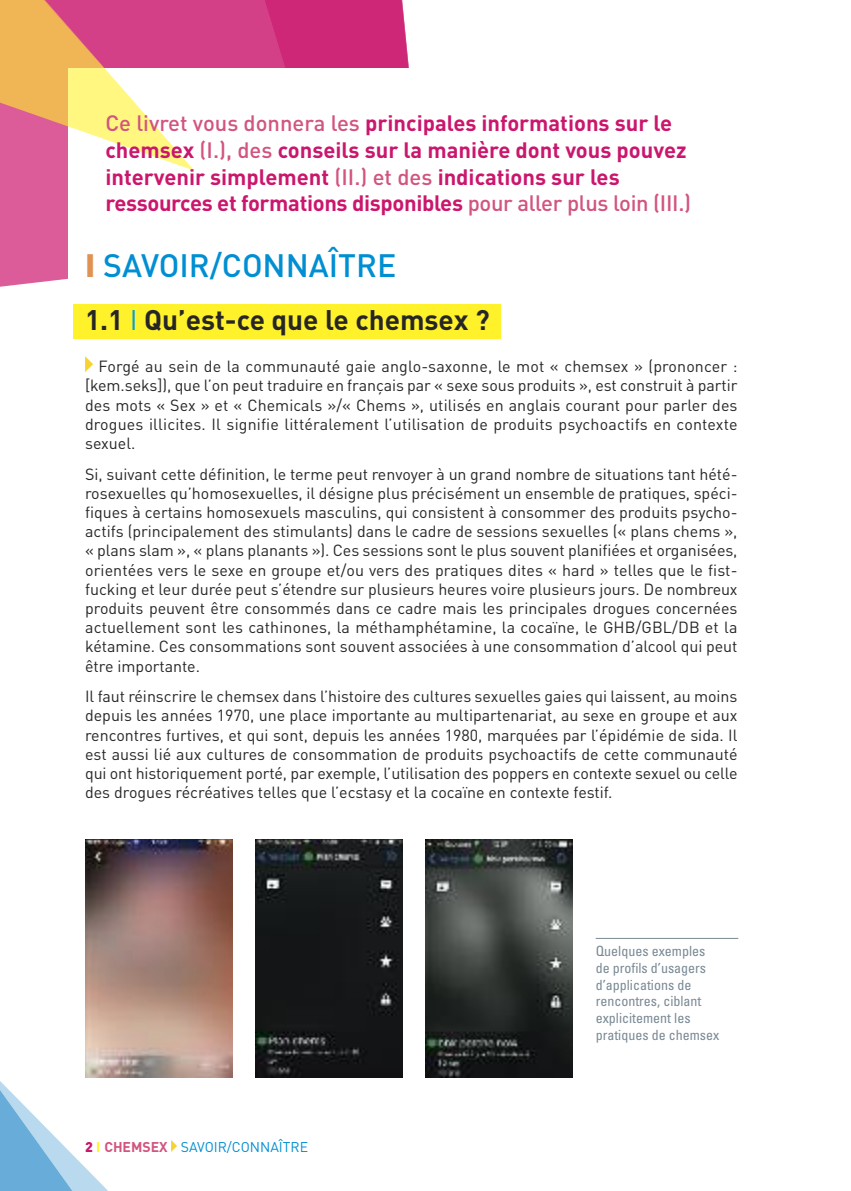
<style>
.page{position:relative;width:851px;height:1191px;background:#fff}
.page>*{position:absolute;margin:0;border:0;box-sizing:border-box;transform-origin:0 0}
.t1{font:500 32px "DIN";color:#008fd2}
.t2{font:700 28px "DIN";color:#272627}
.t3{font:700 22px/26.8px "DIN";color:#cb166d}
.t4{font:16px/19.2px "DIN";color:#272627;text-align:justify}
.t5{font:condensed 14px/16.8px "Univers";color:#798994}
.t6{font:14px "DIN";color:#008fd2}
.s1{font-weight:500;color:#d25480}
.s2{font-weight:900;color:#e09252}
.s3{font-weight:400;color:#009ee0}
.s4{font-weight:900;color:#cb166d}
.s5{font-weight:700;color:#fff12a}
.s6{font-weight:700;color:#d25480}
</style>
<div class="page">
<div style="left:74px;top:304px;width:427px;height:34px;background:#fff12a"></div>
<svg style="left:0;top:171px;width:68px;height:116px;background:#dd67a0"></svg>
<svg style="left:21px;top:0;width:235px;height:255px;background:#d74d8f"></svg>
<svg style="left:256px;top:0;width:153px;height:68px;background:#d02f7c"></svg>
<img style="left:255px;top:839px;width:148px;height:238px">
<img style="left:425px;top:839px;width:148px;height:238px">
<div style="left:68px;top:68px;width:700px;height:226px;background:#fff"></div>
<svg style="left:0;top:0;width:194px;height:171px"></svg>
<svg style="left:0;top:1077px;width:136px;height:114px"></svg>
<svg style="left:85px;top:356px;width:8px;height:16px"></svg>
<svg style="left:171px;top:1140px;width:6px;height:12px"></svg>
<img style="left:85px;top:839px;width:147px;height:238px">
<hr style="left:595px;top:938px;width:143px;height:1px;background:#798994">
<p class="t3" style="left:105px;top:110px;width:587px"><span class="s1">Ce livret vous donnera les</span> principales informations sur le chemsex <span class="s1">(I.), des</span> conseils sur la manière dont vous pouvez intervenir simplement <span class="s1">(II.) et des</span> indications sur les ressources et formations disponibles <span class="s1">pour aller plus loin (III.)</span></p>
<h1 class="t1" style="left:85px;top:247px;width:313px"><span class="s2">I</span> SAVOIR/CONNAÎTRE</h1>
<h2 class="t2" style="left:85px;top:304px;width:406px">1.1 <span class="s3">I</span> Qu’est-ce que le chemsex ?</h2>
<p class="t4" style="left:85px;top:357px;width:653px;text-indent:14px">Forgé au sein de la communauté gaie anglo-saxonne, le mot « chemsex » (prononcer : [kem.seks]), que l’on peut traduire en français par « sexe sous produits », est construit à partir des mots « Sex » et « Chemicals »/« Chems », utilisés en anglais courant pour parler des drogues illicites. Il signifie littéralement l’utilisation de produits psychoactifs en contexte sexuel.</p>
<p class="t4" style="left:85px;top:464px;width:653px">Si, suivant cette définition, le terme peut renvoyer à un grand nombre de situations tant hété&shy;rosexuelles qu’homosexuelles, il désigne plus précisément un ensemble de pratiques, spéci&shy;fiques à certains homosexuels masculins, qui consistent à consommer des produits psycho&shy;actifs (principalement des stimulants) dans le cadre de sessions sexuelles (« plans chems », « plans slam », « plans planants »). Ces sessions sont le plus souvent planifiées et organisées, orientées vers le sexe en groupe et/ou vers des pratiques dites « hard » telles que le fist&shy;fucking et leur durée peut s’étendre sur plusieurs heures voire plusieurs jours. De nombreux produits peuvent être consommés dans ce cadre mais les principales drogues concernées actuellement sont les cathinones, la méthamphétamine, la cocaïne, le GHB/GBL/DB et la kétamine. Ces consommations sont souvent associées à une consommation d’alcool qui peut être importante.</p>
<p class="t4" style="left:85px;top:687px;width:654px">Il faut réinscrire le chemsex dans l’histoire des cultures sexuelles gaies qui laissent, au moins depuis les années 1970, une place importante au multipartenariat, au sexe en groupe et aux rencontres furtives, et qui sont, depuis les années 1980, marquées par l’épidémie de sida. Il est aussi lié aux cultures de consommation de produits psychoactifs de cette communauté qui ont historiquement porté, par exemple, l’utilisation des poppers en contexte sexuel ou celle des drogues récréatives telles que l’ecstasy et la cocaïne en contexte festif.</p>
<p class="t6" style="left:85px;top:1139px;width:224px"><span class="s4">2</span> <span class="s5">I</span> <span class="s6">CHEMSEX</span> SAVOIR/CONNAÎTRE</p>
<p class="t5" style="left:595px;top:943px;width:125px">Quelques exemples de profils d’usagers d’applications de rencontres, ciblant explicitement les pratiques de chemsex</p>
</div>
